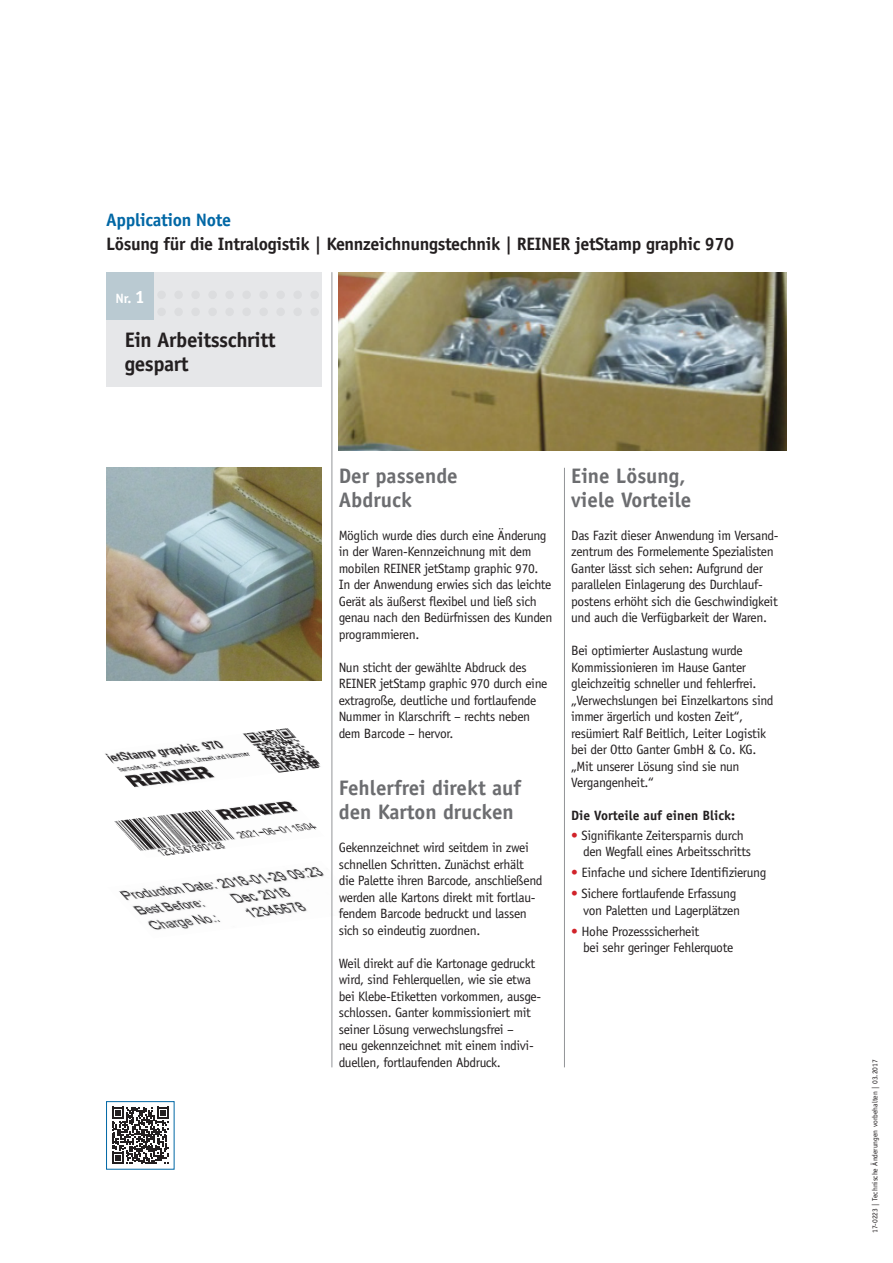
<style>
.page{position:relative;width:893px;height:1263px;background:#fff}
.page>*{position:absolute;margin:0;border:0;box-sizing:border-box;transform-origin:0 0}
.t1{font:700 21px/24px "Officina Sans Std";color:#6c6d70}
.t2{font:700 21px/24px "Officina Sans Std";letter-spacing:-.02em;color:#231f20}
.t3{font:700 18px "Officina Sans Std";letter-spacing:-.02em;color:#231f20}
.t4{font:700 18px "Officina Sans Std";letter-spacing:-.02em;color:#0067a5}
.t5{font:13.5px/16.5px "Officina Sans Std";letter-spacing:-.025em;color:#231f20}
.t6{font:700 13.5px "Officina Sans Std";color:#231f20}
.t7{font:700 13.5px "Officina Sans Std";color:#fff}
.t8{font:7.5px "Officina Sans";color:#231f20}
.s1{font-size:18px}
.s2{color:#d1232a}
</style>
<div class="page">
<img style="left:119px;top:861px;width:213px;height:77px">
<div style="left:106px;top:272px;width:215px;height:115px;background:#e6e7e9"></div>
<div style="left:106px;top:272px;width:48px;height:48px;background:#bacad2"></div>
<div style="left:157px;top:291px;width:9px;height:8px;background:#dcdddf;border-radius:50%"></div>
<div style="left:174px;top:291px;width:9px;height:8px;background:#dcdddf;border-radius:50%"></div>
<div style="left:191px;top:291px;width:9px;height:8px;background:#dcdddf;border-radius:50%"></div>
<div style="left:208px;top:291px;width:9px;height:8px;background:#dcdddf;border-radius:50%"></div>
<div style="left:225px;top:291px;width:9px;height:8px;background:#dcdddf;border-radius:50%"></div>
<div style="left:242px;top:291px;width:9px;height:8px;background:#dcdddf;border-radius:50%"></div>
<div style="left:259px;top:291px;width:9px;height:8px;background:#dcdddf;border-radius:50%"></div>
<div style="left:276px;top:291px;width:9px;height:8px;background:#dcdddf;border-radius:50%"></div>
<div style="left:293px;top:291px;width:9px;height:8px;background:#dcdddf;border-radius:50%"></div>
<div style="left:310px;top:291px;width:9px;height:8px;background:#dcdddf;border-radius:50%"></div>
<div style="left:157px;top:308px;width:9px;height:8px;background:#dcdddf;border-radius:50%"></div>
<div style="left:174px;top:308px;width:9px;height:8px;background:#dcdddf;border-radius:50%"></div>
<div style="left:191px;top:308px;width:9px;height:8px;background:#dcdddf;border-radius:50%"></div>
<div style="left:208px;top:308px;width:9px;height:8px;background:#dcdddf;border-radius:50%"></div>
<div style="left:225px;top:308px;width:9px;height:8px;background:#dcdddf;border-radius:50%"></div>
<div style="left:242px;top:308px;width:9px;height:8px;background:#dcdddf;border-radius:50%"></div>
<div style="left:259px;top:308px;width:9px;height:8px;background:#dcdddf;border-radius:50%"></div>
<div style="left:276px;top:308px;width:9px;height:8px;background:#dcdddf;border-radius:50%"></div>
<div style="left:293px;top:308px;width:9px;height:8px;background:#dcdddf;border-radius:50%"></div>
<div style="left:310px;top:308px;width:9px;height:8px;background:#dcdddf;border-radius:50%"></div>
<hr style="left:564px;top:468px;width:1px;height:599px;background:#939598">
<img style="left:339px;top:272px;width:448px;height:179px">
<hr style="left:332px;top:272px;width:1px;height:795px;background:#939598">
<img style="left:114px;top:801px;width:203px;height:55px">
<img style="left:105px;top:728px;width:216px;height:60px">
<img style="left:106px;top:468px;width:216px;height:212px">
<svg style="left:112px;top:1107px;width:57px;height:57px"></svg>
<div style="left:106px;top:1101px;width:68px;height:68px;border:1px solid #0067a5"></div>
<h2 class="t4" style="left:106px;top:208px;width:126px">Application Note</h2>
<h2 class="t3" style="left:106px;top:232px;width:629px">Lösung für die Intralogistik | Kennzeichnungstechnik | REINER jetStamp graphic 970</h2>
<p class="t7" style="left:116px;top:290px;width:31px">Nr. <span class="s1">1</span></p>
<h1 class="t2" style="left:125px;top:327px;width:152px">Ein Arbeitsschritt gespart</h1>
<h1 class="t1" style="left:339px;top:464px;width:121px">Der passende<br>Abdruck</h1>
<p class="t5" style="left:339px;top:527px;width:215px">Möglich wurde dies durch eine Änderung in der Waren-Kennzeichnung mit dem mobilen REINER jetStamp graphic 970.<br>In der Anwendung erwies sich das leichte Gerät als äußerst flexibel und ließ sich genau nach den Bedürfnissen des Kunden programmieren.</p>
<p class="t5" style="left:339px;top:659px;width:210px">Nun sticht der gewählte Abdruck des REINER jetStamp graphic 970 durch eine extragroße, deutliche und fortlaufende Nummer in Klarschrift – rechts neben dem Barcode – hervor.</p>
<h1 class="t1" style="left:339px;top:776px;width:184px">Fehlerfrei direkt auf den Karton drucken</h1>
<p class="t5" style="left:339px;top:839px;width:205px">Gekennzeichnet wird seitdem in zwei schnellen Schritten. Zunächst erhält die Palette ihren Barcode, anschließend werden alle Kartons direkt mit fortlau&shy;fendem Barcode bedruckt und lassen sich so eindeutig zuordnen.</p>
<p class="t5" style="left:339px;top:955px;width:204px">Weil direkt auf die Kartonage gedruckt wird, sind Fehlerquellen, wie sie etwa bei Klebe-Etiketten vorkommen, ausge&shy;schlossen. Ganter kommissioniert mit seiner Lösung verwechslungsfrei –<br>neu gekennzeichnet mit einem indivi&shy;duellen, fortlaufenden Abdruck.</p>
<h1 class="t1" style="left:571px;top:464px;width:122px">Eine Lösung, viele Vorteile</h1>
<p class="t5" style="left:571px;top:527px;width:209px">Das Fazit dieser Anwendung im Versand&shy;zentrum des Formelemente Spezialisten Ganter lässt sich sehen: Aufgrund der parallelen Einlagerung des Durchlauf&shy;postens erhöht sich die Geschwindigkeit und auch die Verfügbarkeit der Waren.</p>
<p class="t5" style="left:571px;top:643px;width:204px">Bei optimierter Auslastung wurde Kommissionieren im Hause Ganter gleichzeitig schneller und fehlerfrei. „Verwechslungen bei Einzelkartons sind immer ärgerlich und kosten Zeit“, resümiert Ralf Beitlich, Leiter Logistik bei der Otto Ganter GmbH &amp; Co. KG. „Mit unserer Lösung sind sie nun Vergangenheit.“</p>
<p class="t6" style="left:571px;top:807px;width:165px">Die Vorteile auf einen Blick:</p>
<p class="t5" style="left:583px;top:827px;width:169px;text-indent:-12px"><span class="s2">•</span> Signifikante Zeitersparnis durch den Wegfall eines Arbeitsschritts</p>
<p class="t5" style="left:571px;top:865px;width:197px"><span class="s2">•</span> Einfache und sichere Identifizierung</p>
<p class="t5" style="left:571px;top:886px;width:170px;text-align:right"><span class="s2">•</span> Sichere fortlaufende Erfassung von Paletten und Lagerplätzen</p>
<p class="t5" style="left:583px;top:923px;width:152px;text-indent:-12px"><span class="s2">•</span> Hohe Prozesssicherheit<br>bei sehr geringer Fehlerquote</p>
<p class="t8" style="left:870px;top:1233px;width:175px;rotate:-90deg">17-0223 | Technische Änderungen vorbehalten | 03.2017</p>
</div>
